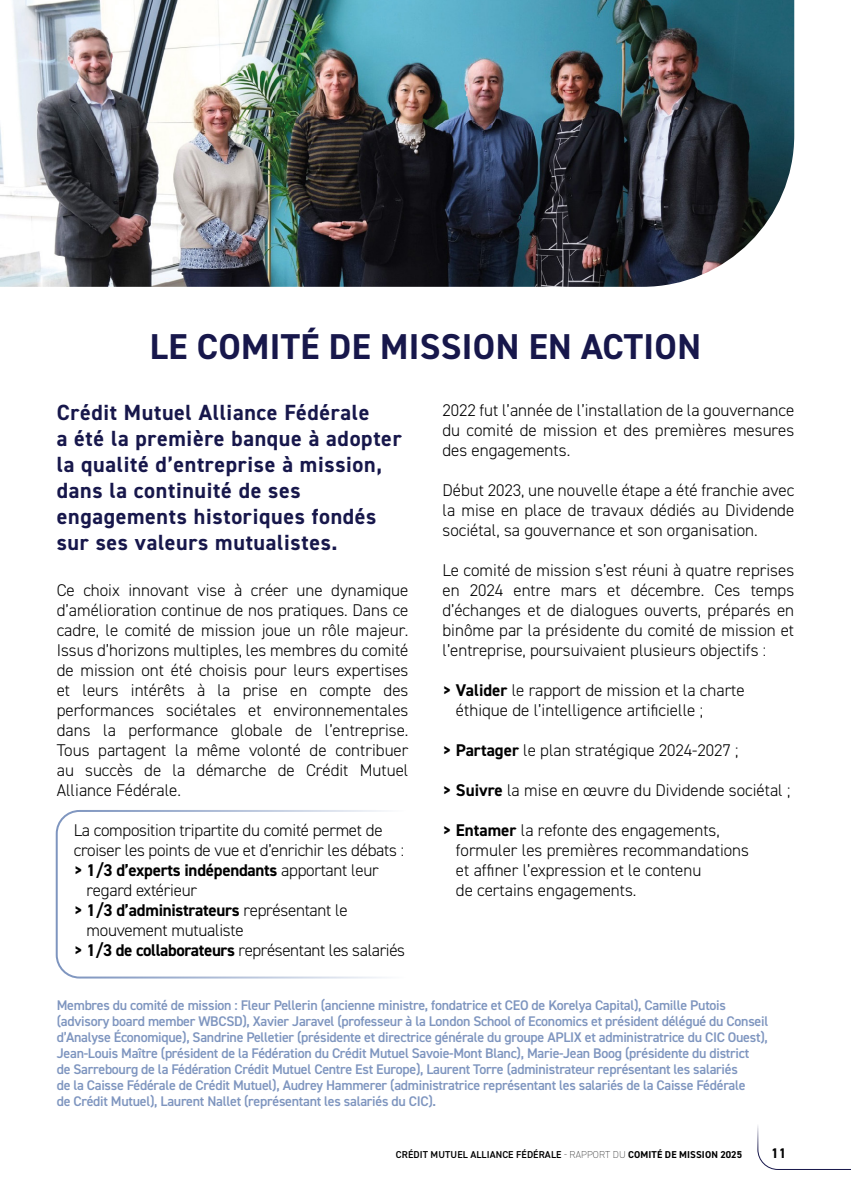
<style>
.page{position:relative;width:851px;height:1191px;background:#fff}
.page>*{position:absolute;margin:0;border:0;box-sizing:border-box;transform-origin:0 0}
.t1{font:700 36px "DIN2014";letter-spacing:.01em;color:#17174b}
.t2{font:700 22px/26px "DIN2014";letter-spacing:.03em;color:#17174b}
.t3{font:300 17px/20px "DIN2014";color:#000;text-align:justify}
.t4{font:700 17px "DIN2014";letter-spacing:-.015em;color:#000}
.t5{font:300 17px "DIN2014";letter-spacing:-.02em;color:#000}
.t6{font:600 14px/16px "DIN2014";letter-spacing:-.02em;color:#7e95bf}
.t7{font:700 14px "DIN2014";color:#000}
.t8{font:600 10px "DIN2014";letter-spacing:.01em;color:#000}
.s1{font-weight:300}
.s2{font-weight:700}
.s3{font-weight:200}
</style>
<div class="page">
<svg style="left:55px;top:810px;width:330px;height:169px"></svg>
<img style="left:0;top:0;width:794px;height:287px">
<svg style="left:757px;top:1125px;width:93px;height:45px"></svg>
<h1 class="t1" style="left:150px;top:322px;width:552px">LE COMITÉ DE MISSION EN ACTION</h1>
<p class="t2" style="left:57px;top:399px;width:346px">Crédit Mutuel Alliance Fédérale<br>a été la première banque à adopter la qualité d’entreprise à mission, dans la continuité de ses engagements historiques fondés sur ses valeurs mutualistes.</p>
<p class="t3" style="left:57px;top:580px;width:353px">Ce choix innovant vise à créer une dynamique d’amélioration continue de nos pratiques. Dans ce cadre, le comité de mission joue un rôle majeur.<br>Issus d’horizons multiples, les membres du comité de mission ont été choisis pour leurs expertises et leurs intérêts à la prise en compte des performances sociétales et environnementales dans la performance globale de l’entreprise.<br>Tous partagent la même volonté de contribuer au succès de la démarche de Crédit Mutuel Alliance Fédérale.</p>
<p class="t3" style="left:74px;top:820px;width:310px">La composition tripartite du comité permet de</p>
<p class="t3" style="left:74px;top:840px;width:332px">croiser les points de vue et d’enrichir les débats :</p>
<p class="t4" style="left:74px;top:858px;width:306px">&gt; 1/3 d’experts indépendants <span class="s1">apportant leur</span></p>
<p class="t3" style="left:87px;top:880px;width:112px">regard extérieur</p>
<p class="t4" style="left:74px;top:898px;width:275px">&gt; 1/3 d’administrateurs <span class="s1">représentant le</span></p>
<p class="t3" style="left:87px;top:919px;width:158px">mouvement mutualiste</p>
<p class="t5" style="left:74px;top:939px;width:333px"><span class="s2">&gt; 1/3 de collaborateurs</span> représentant les salariés</p>
<p class="t3" style="left:442px;top:400px;width:353px">2022 fut l’année de l’installation de la gouvernance du comité de mission et des premières mesures des engagements.</p>
<p class="t3" style="left:442px;top:480px;width:353px">Début 2023, une nouvelle étape a été franchie avec la mise en place de travaux dédiés au Dividende sociétal, sa gouvernance et son organisation.</p>
<p class="t3" style="left:442px;top:560px;width:353px">Le comité de mission s’est réuni à quatre reprises en 2024 entre mars et décembre. Ces temps d’échanges et de dialogues ouverts, préparés en binôme par la présidente du comité de mission et l’entreprise, poursuivaient plusieurs objectifs :</p>
<p class="t3" style="left:456px;top:680px;width:290px;text-indent:-13px"><span class="s2">&gt; Valider</span> le rapport de mission et la charte éthique de l’intelligence artificielle ;</p>
<p class="t3" style="left:442px;top:740px;width:297px"><span class="s2">&gt; Partager</span> le plan stratégique 2024-2027 ;</p>
<p class="t3" style="left:442px;top:780px;width:349px"><span class="s2">&gt; Suivre</span> la mise en œuvre du Dividende sociétal ;</p>
<p class="t3" style="left:456px;top:820px;width:294px;text-align:left;text-indent:-13px"><span class="s2">&gt; Entamer</span> la refonte des engagements, formuler les premières recommandations et affiner l’expression et le contenu<br>de certains engagements.</p>
<p class="t6" style="left:57px;top:996px;width:713px">Membres du comité de mission : Fleur Pellerin (ancienne ministre, fondatrice et CEO de Korelya Capital), Camille Putois (advisory board member WBCSD), Xavier Jaravel (professeur à la London School of Economics et président délégué du Conseil d’Analyse Économique), Sandrine Pelletier (présidente et directrice générale du groupe APLIX et administratrice du CIC Ouest), Jean-Louis Maître (président de la Fédération du Crédit Mutuel Savoie-Mont Blanc), Marie-Jean Boog (présidente du district<br>de Sarrebourg de la Fédération Crédit Mutuel Centre Est Europe), Laurent Torre (administrateur représentant les salariés<br>de la Caisse Fédérale de Crédit Mutuel), Audrey Hammerer (administratrice représentant les salariés de la Caisse Fédérale<br>de Crédit Mutuel), Laurent Nallet (représentant les salariés du CIC).</p>
<p class="t8" style="left:396px;top:1148px;width:347px">CRÉDIT MUTUEL ALLIANCE FÉDÉRALE <span class="s3">- RAPPORT DU</span> <span class="s2">COMITÉ DE MISSION 2025</span></p>
<p class="t7" style="left:771px;top:1143px;width:17px">11</p>
</div>
